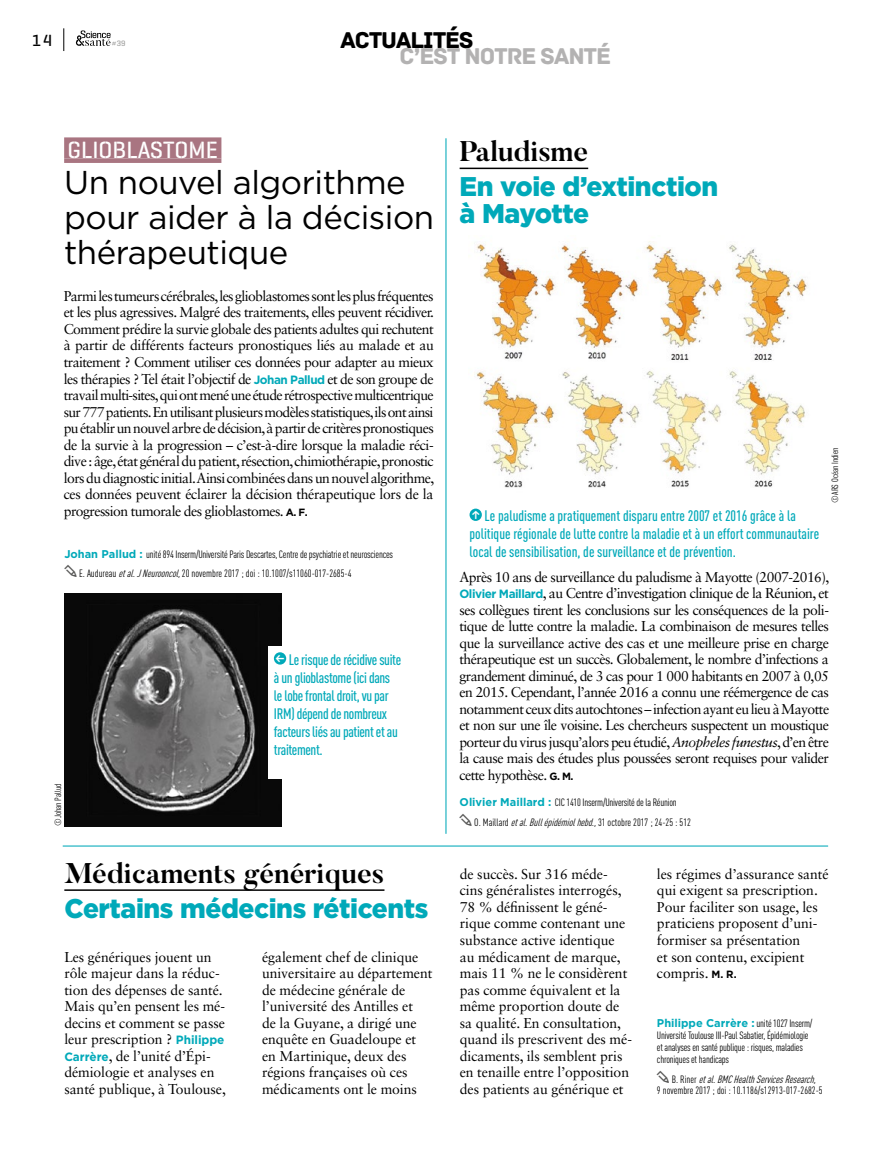
<style>
.page{position:relative;width:893px;height:1149px;background:#fff}
.page>*{position:absolute;margin:0;border:0;box-sizing:border-box;transform-origin:0 0}
.t1{font:33px/35.1px "Gotham";letter-spacing:-.015em;color:#000}
.t2{font:700 28.35px "Butler";color:#000}
.t3{font:900 27px/27px "Gotham";letter-spacing:-.015em;color:#00a9b9}
.t4{font:24px "Archive";letter-spacing:-.05em;color:#b3b2b2}
.t5{font:500 24px "Geogrotesque Stencil A";color:#fff}
.t6{font:24px "Archive";letter-spacing:-.05em;color:#000}
.t7{font:500 16.5px "Geogrotesque Stencil A";color:#000}
.t8{font:500 condensed 15px/18px "DINOT";color:#00a9b9}
.t9{font:500 condensed 15px/18px "DINOT";letter-spacing:-.025em;color:#00a9b9}
.t10{font:14.25px/16.5px "Sabon LT Std";letter-spacing:-.005em;color:#000}
.t11{font:700 11.25px "Gotham";color:#00a9b9}
.t12{font:condensed 10.5px/19.8px "DINOT";letter-spacing:-.02em;color:#000}
.t13{font:condensed 10.5px/11.2px "DINOT";color:#000}
.t14{font:condensed 9px "DINOT";color:#000}
.t15{font:500 7.95px "Geogrotesque Stencil A";color:#9d9d9c}
.s1{font-family:"Gotham";font-weight:700;font-size:12px;color:#00a9b9}
.s2{font-family:"Gotham";font-weight:700;font-size:10.5px}
.s3{font-family:"Gotham";font-weight:700;font-stretch:normal;font-size:11.25px;color:#00a9b9}
.s4{font-style:italic}
.s5{font-family:"DINOT";font-weight:400;font-stretch:condensed;font-size:10.5px;color:#000}
</style>
<div class="page">
<hr style="left:445px;top:138px;width:1px;height:695px;background:#00a9b9">
<hr style="left:460px;top:167px;width:128px;height:2px;background:#000">
<div style="left:64px;top:137px;width:157px;height:21px;background:#a97581"></div>
<div style="left:64px;top:158px;width:157px;height:5px;background:#a97581"></div>
<img style="left:474px;top:241px;width:333px;height:247px">
<hr style="left:63px;top:845px;width:765px;height:1px;background:#00a9b9">
<svg style="left:469px;top:508px;width:13px;height:12px"></svg>
<img style="left:64px;top:593px;width:218px;height:232px">
<div style="left:268px;top:646px;width:139px;height:132px;background:#fff"></div>
<div style="left:274px;top:652px;width:12px;height:12px;background:#00a9b9;border-radius:50%"></div>
<hr style="left:64px;top:889px;width:320px;height:1px;background:#000">
<svg style="left:63px;top:28px;width:1px;height:23px"></svg>
<svg style="left:76px;top:30px;width:35px;height:16px"></svg>
<svg style="left:472px;top:510px;width:7px;height:9px"></svg>
<p class="t7" style="left:32px;top:30px;width:21px">14</p>
<p class="t15" style="left:112px;top:38px;width:16px">#39</p>
<h3 class="t6" style="left:340px;top:26px;width:135px">ACTUALITÉS</h3>
<h3 class="t4" style="left:399px;top:42px;width:213px">C’EST NOTRE SANTÉ</h3>
<h3 class="t5" style="left:68px;top:135px;width:152px">GLIOBLASTOME</h3>
<h1 class="t1" style="left:64px;top:164px;width:371px">Un nouvel algorithme pour aider à la décision thérapeutique</h1>
<p class="t10" style="left:64px;top:287px;width:372px;text-align:justify">Parmi les tumeurs cérébrales, les glioblastomes sont les plus fréquentes et les plus agressives. Malgré des traitements, elles peuvent récidiver.<br>Comment prédire la survie globale des patients adultes qui rechutent à partir de différents facteurs pronostiques liés au malade et au traitement ? Comment utiliser ces données pour adapter au mieux les thérapies ? Tel était l’objectif de <span class="s1">Johan Pallud</span> et de son groupe de travail multi-sites, qui ont mené une étude rétrospective multicentrique sur 777 patients. En utilisant plusieurs modèles statistiques, ils ont ainsi pu établir un nouvel arbre de décision, à partir de critères pronostiques de la survie à la progression – c’est-à-dire lorsque la maladie réci&shy;dive : âge, état général du patient, résection, chimiothérapie, pronostic lors du diagnostic initial. Ainsi combinées dans un nouvel algorithme, ces données peuvent éclairer la décision thérapeutique lors de la progression tumorale des glioblastomes. <span class="s2">A. F.</span></p>
<p class="t12" style="left:79px;top:543px;width:316px;text-indent:-15px"><span class="s3">Johan Pallud :</span> unité 894 Inserm/Université Paris Descartes, Centre de psychiatrie et neurosciences<br>E. Audureau <span class="s4">etal.JNeurooncol,</span>20 novembre 2017 ; doi : 10.1007/s11060-017-2685-4</p>
<p class="t14" style="left:53px;top:825px;width:44px;rotate:-90deg">©Johan Pallud</p>
<p class="t9" style="left:274px;top:650px;width:129px;text-indent:15px">Le risque de récidive suite à un glioblastome (ici dans le lobe frontal droit, vu par<br>IRM) dépend de nombreux facteurs liés au patient et au traitement.</p>
<h2 class="t2" style="left:64px;top:854px;width:322px">Médicaments génériques</h2>
<h3 class="t3" style="left:64px;top:893px;width:366px">Certains médecins réticents</h3>
<p class="t10" style="left:64px;top:947px;width:163px">Les génériques jouent un rôle majeur dans la réduc&shy;tion des dépenses de santé.<br>Mais qu’en pensent les mé&shy;decins et comment se passe leur prescription ? <span class="s1">Philippe<br>Carrère</span>, de l’unité d’Épi&shy;démiologie et analyses en santé publique, à Toulouse,</p>
<p class="t10" style="left:262px;top:947px;width:172px">également chef de clinique universitaire au département de médecine générale de l’université des Antilles et<br>de la Guyane, a dirigé une enquête en Guadeloupe et en Martinique, deux des régions françaises où ces médicaments ont le moins</p>
<h2 class="t2" style="left:460px;top:133px;width:130px">Paludisme</h2>
<h3 class="t3" style="left:460px;top:172px;width:260px">En voie d’extinction à Mayotte</h3>
<p class="t8" style="left:469px;top:506px;width:351px;text-indent:15px">Le paludisme a pratiquement disparu entre 2007 et 2016 grâce à la politique régionale de lutte contre la maladie et à un effort communautaire local de sensibilisation, de surveillance et de prévention.</p>
<p class="t14" style="left:830px;top:502px;width:57px;rotate:-90deg">©ARS Océan Indien</p>
<p class="t10" style="left:459px;top:568px;width:372px;text-align:justify">Après 10 ans de surveillance du paludisme à Mayotte (2007-2016), <span class="s1">Olivier Maillard</span>, au Centre d’investigation clinique de la Réunion, et ses collègues tirent les conclusions sur les conséquences de la poli&shy;tique de lutte contre la maladie. La combinaison de mesures telles que la surveillance active des cas et une meilleure prise en charge thérapeutique est un succès. Globalement, le nombre d’infections a grandement diminué, de 3 cas pour 1 000 habitants en 2007 à 0,05 en 2015. Cependant, l’année 2016 a connu une réémergence de cas notamment ceux dits autochtones – infection ayant eu lieu à Mayotte et non sur une île voisine. Les chercheurs suspectent un moustique porteur du virus jusqu’alors peu étudié, <span class="s4">Anopheles funestus</span>, d’en être la cause mais des études plus poussées seront requises pour valider cette hypothèse. <span class="s2">G. M.</span></p>
<p class="t12" style="left:474px;top:792px;width:218px;text-indent:-15px"><span class="s3">Olivier Maillard :</span> CIC 1410 Inserm/Université de la Réunion<br>O. Maillard <span class="s4">etal.Bullépidémiolhebd.,</span>31 octobre 2017 ; 24-25 : 512</p>
<p class="t10" style="left:460px;top:865px;width:174px">de succès. Sur 316 méde&shy;cins généralistes interrogés,<br>78 % définissent le géné&shy;rique comme contenant une substance active identique au médicament de marque, mais 11 % ne le considèrent pas comme équivalent et la même proportion doute de sa qualité. En consultation, quand ils prescrivent des mé&shy;dicaments, ils semblent pris en tenaille entre l’opposition des patients au générique et</p>
<p class="t10" style="left:657px;top:865px;width:173px">les régimes d’assurance santé qui exigent sa prescription.<br>Pour faciliter son usage, les praticiens proposent d’uni&shy;formiser sa présentation<br>et son contenu, excipient compris. <span class="s2">M. R.</span></p>
<p class="t11" style="left:657px;top:1016px;width:157px">Philippe Carrère : <span class="s5">unité 1027 Inserm/</span></p>
<p class="t12" style="left:657px;top:1029px;width:153px;line-height:12px">Université Toulouse III-Paul Sabatier, Épidémiologie et analyses en santé publique : risques, maladies chroniques et handicaps</p>
<p class="t13" style="left:657px;top:1073px;width:167px;text-indent:15px">B . R i n e r <span class="s4">etal.BMCHealthServicesResearch,<br></span>9 novembre 2017 ; doi : 10.1186/s12913-017-2682-5</p>
</div>
